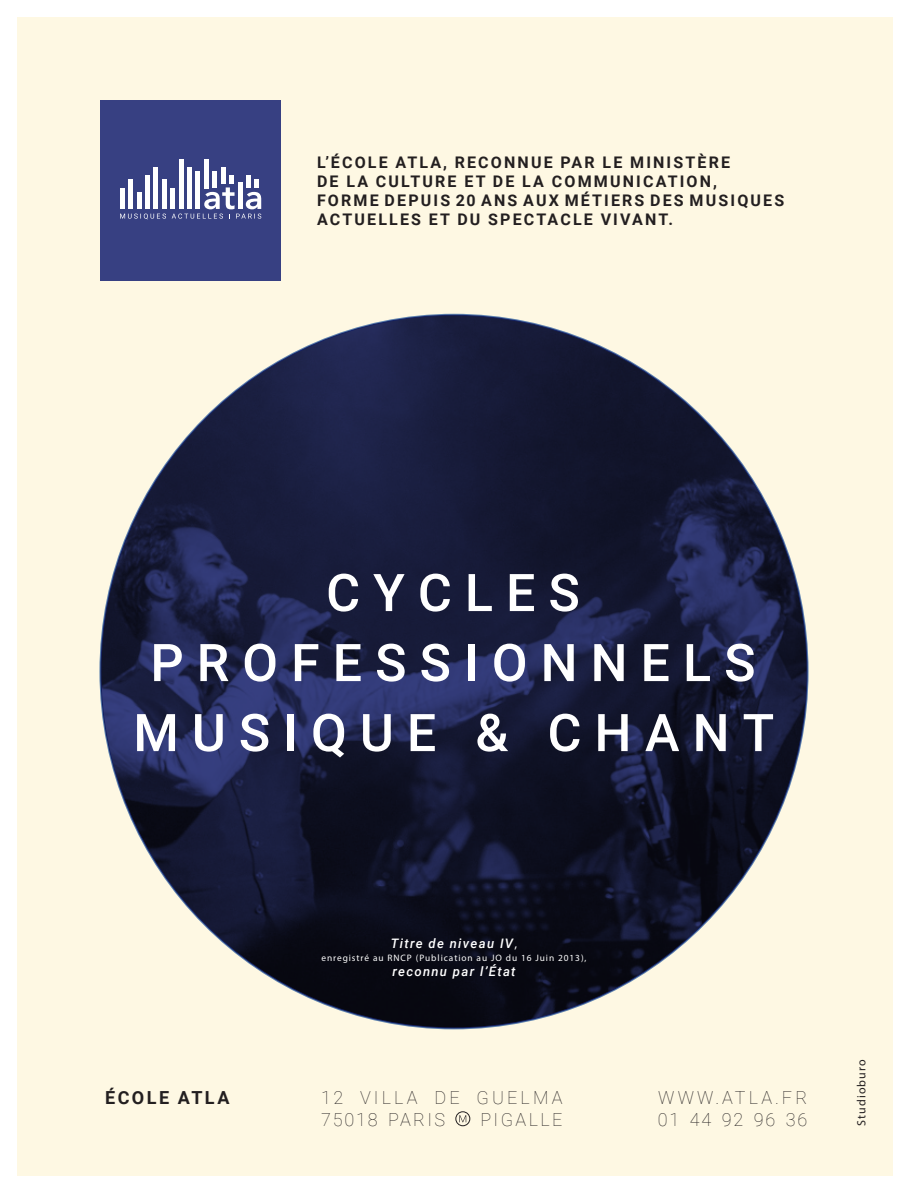
<style>
.page{position:relative;width:908px;height:1191px;background:#fff}
.page>*{position:absolute;margin:0;border:0;box-sizing:border-box;transform-origin:0 0}
.t1{font:500 52px/70px "Roboto";letter-spacing:.25em;color:#fff;text-align:center}
.t2{font:100 18px/21.6px "Roboto";letter-spacing:.175em;color:#231f20}
.t3{font:100 18px/21.6px "Roboto";letter-spacing:.115em;color:#231f20}
.t4{font:700 18px "Roboto";letter-spacing:.135em;color:#231f20}
.t5{font:100 18px "Roboto";letter-spacing:.135em;color:#231f20}
.t6{font:700 16px/19.2px "Roboto";letter-spacing:.135em;color:#231f20}
.t7{font:italic 500 13px "Roboto";letter-spacing:.1em;color:#fff}
.t8{font:12px "Myriad Pro";letter-spacing:.1em;color:#231f20}
.t9{font:9.4px "Myriad Pro";letter-spacing:.1em;color:#fff}
.s1{font-family:"Myriad Pro";font-weight:400;font-style:normal}
</style>
<div class="page">
<div style="left:17px;top:17px;width:874px;height:1158px;background:#fef8e3"></div>
<img style="left:102px;top:315px;width:705px;height:713px">
<div style="left:100px;top:100px;width:181px;height:181px;background:#374082"></div>
<hr style="left:221px;top:167px;width:4px;height:17px;background:#fff">
<div style="left:212px;top:171px;width:5px;height:17px;background:#fff"></div>
<hr style="left:204px;top:159px;width:4px;height:29px;background:#fff">
<hr style="left:196px;top:171px;width:4px;height:38px;background:#fff">
<hr style="left:187px;top:167px;width:4px;height:42px;background:#fff">
<hr style="left:179px;top:159px;width:4px;height:50px;background:#fff">
<hr style="left:154px;top:167px;width:4px;height:42px;background:#fff">
<svg style="left:120px;top:176px;width:141px;height:43px"></svg>
<div style="left:455px;top:1111px;width:15px;height:15px;border:1px solid #231f20;border-radius:50%"></div>
<svg style="left:459px;top:1115px;width:7px;height:7px"></svg>
<p class="t6" style="left:317px;top:152px;width:468px">L’ÉCOLE ATLA, RECONNUE PAR LE MINISTÈRE<br>DE LA CULTURE ET DE LA COMMUNICATION,<br>FORME DEPUIS 20 ANS AUX MÉTIERS DES MUSIQUES ACTUELLES ET DU SPECTACLE VIVANT.</p>
<h1 class="t1" style="left:133px;top:555px;width:642px">CYCLES<br>PROFESSIONNELS<br>MUSIQUE &amp; CHANT</h1>
<p class="t4" style="left:105px;top:1085px;width:126px">ÉCOLE ATLA</p>
<p class="t7" style="left:390px;top:934px;width:128px">Titre de niveau IV<span class="s1">,</span></p>
<p class="t9" style="left:321px;top:952px;width:266px">enregistré au RNCP (Publication au JO du 16 Juin 2013),</p>
<p class="t7" style="left:392px;top:962px;width:125px">reconnu par l’État</p>
<p class="t2" style="left:321px;top:1086px;width:242px">12 VILLA DE GUELMA<br>75018 PARIS</p>
<p class="t5" style="left:480px;top:1106px;width:84px">PIGALLE</p>
<p class="t3" style="left:657px;top:1086px;width:151px">WWW.ATLA.FR<br>01 44 92 96 36</p>
<p class="t8" style="left:853px;top:1126px;width:69px;rotate:-90deg">Studioburo</p>
</div>
